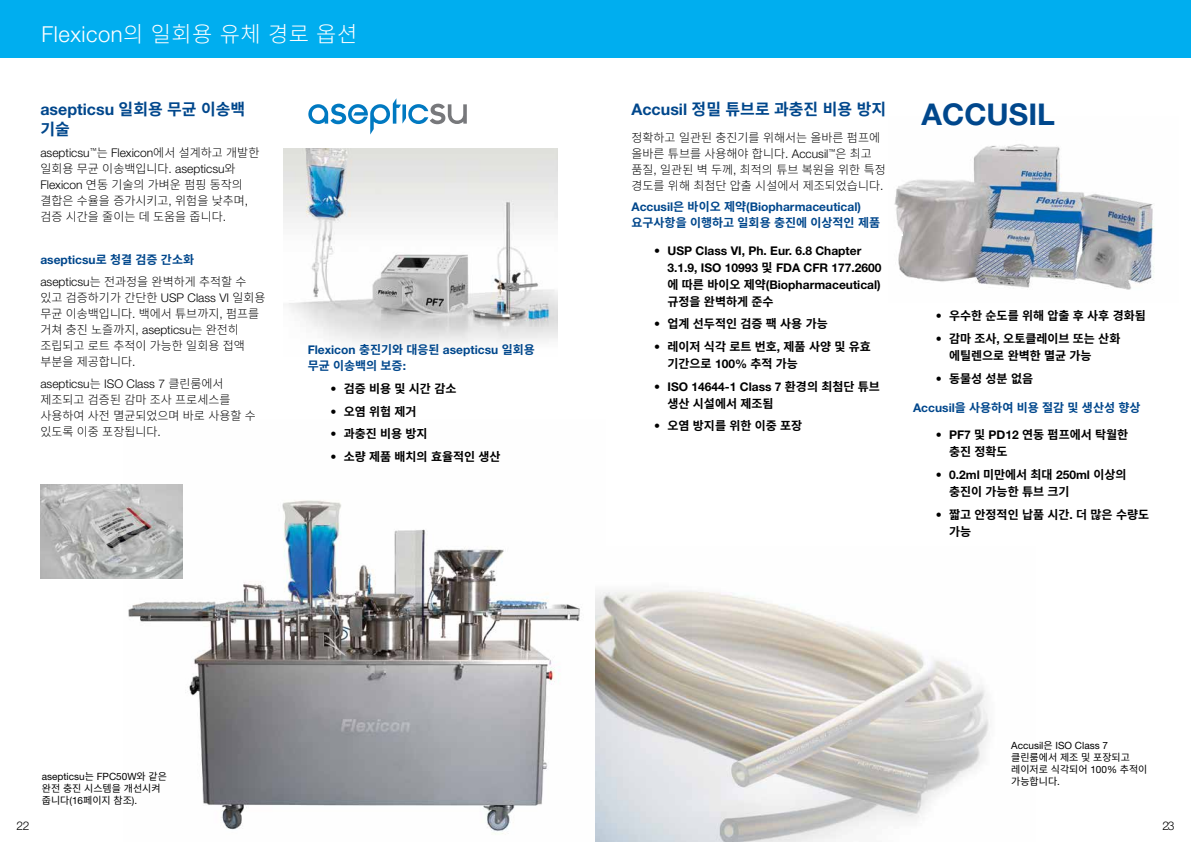
<style>
.page{position:relative;width:1191px;height:842px;background:#fff}
.page>*{position:absolute;margin:0;border:0;box-sizing:border-box;transform-origin:0 0}
.t1{font:700 30px "Helvetica Neue LT Std";color:#00478c}
.t2{font:300 22px "Noto Sans CJ Kkr";letter-spacing:.025em;color:#fff}
.t3{font:700 16px "Noto Sans CJ Kkr";color:#00478c}
.t4{font:700 16px "Helvetica Neue LT Std";color:#00478c}
.t5{font:300 12px/16px "Noto Sans CJ Kkr";color:#000}
.t6{font:700 12px/17px "Noto Sans CJ Kkr";color:#000}
.t7{font:700 12px/17px "Helvetica Neue LT Std";color:#000}
.t8{font:700 12px "Helvetica Neue LT Std";color:#00478c}
.t9{font:300 12px "Helvetica Neue LT Std";color:#000}
.t10{font:700 12px "Noto Sans CJ Kkr";color:#00478c}
.t11{font:10px/12px "Noto Sans CJ Kkr";color:#000}
.t12{font:10px "Helvetica Neue LT Std";color:#000}
.s1{font-family:"Helvetica Neue LT Std"}
.s2{font-family:"Noto Sans CJ Kkr"}
</style>
<div class="page">
<div style="left:0;top:0;width:1191px;height:58px;background:#00aeef"></div>
<img style="left:894px;top:144px;width:260px;height:146px">
<img style="left:124px;top:484px;width:456px;height:350px">
<img style="left:595px;top:590px;width:394px;height:252px">
<img style="left:41px;top:485px;width:141px;height:93px">
<img style="left:283px;top:149px;width:275px;height:196px">
<svg style="left:308px;top:98px;width:159px;height:37px"></svg>
<h2 class="t2" style="left:41px;top:22px;width:317px"><span class="s1">Flexicon</span>의 일회용 유체 경로 옵션</h2>
<h3 class="t4" style="left:40px;top:100px;width:206px">asepticsu <span class="s2">일회용 무균 이송백</span></h3>
<h3 class="t3" style="left:40px;top:120px;width:31px">기술</h3>
<p class="t9" style="left:40px;top:145px;width:220px">asepticsu<sup>™</sup><span class="s2">는</span> Flexicon<span class="s2">에서 설계하고 개발한</span></p>
<p class="t5" style="left:40px;top:161px;width:209px">일회용 무균 이송백입니다<span class="s1">. asepticsu</span>와<br><span class="s1">Flexicon</span> 연동 기술의 가벼운 펌핑 동작의 결합은 수율을 증가시키고<span class="s1">,</span> 위험을 낮추며<span class="s1">, </span>검증 시간을 줄이는 데 도움을 줍니다<span class="s1">.</span></p>
<p class="t8" style="left:40px;top:253px;width:155px">asepticsu<span class="s2">로 청결 검증 간소화</span></p>
<p class="t5" style="left:40px;top:274px;width:227px"><span class="s1">asepticsu</span>는 전과정을 완벽하게 추적할 수 있고 검증하기가 간단한 <span class="s1">USP Class VI</span> 일회용 무균 이송백입니다<span class="s1">.</span> 백에서 튜브까지<span class="s1">,</span> 펌프를 거쳐 충진 노즐까지<span class="s1">, asepticsu</span>는 완전히 조립되고 로트 추적이 가능한 일회용 접액 부분을 제공합니다<span class="s1">.</span></p>
<p class="t9" style="left:40px;top:376px;width:185px">asepticsu<span class="s2">는</span> ISO Class 7 <span class="s2">클린룸에서</span></p>
<p class="t5" style="left:40px;top:391px;width:217px">제조되고 검증된 감마 조사 프로세스를 사용하여 사전 멸균되었으며 바로 사용할 수 있도록 이중 포장됩니다<span class="s1">.</span></p>
<p class="t8" style="left:308px;top:343px;width:229px">Flexicon <span class="s2">충진기와 대응된</span> asepticsu <span class="s2">일회용</span></p>
<p class="t10" style="left:308px;top:359px;width:100px">무균 이송백의 보증<span class="s1">:</span></p>
<p class="t6" style="left:330px;top:380px;width:128px"><span class="s1">•</span> 검증 비용 및 시간 감소</p>
<p class="t6" style="left:330px;top:403px;width:88px"><span class="s1">•</span> 오염 위험 제거</p>
<p class="t6" style="left:330px;top:426px;width:99px"><span class="s1">•</span> 과충진 비용 방지</p>
<p class="t6" style="left:330px;top:448px;width:172px"><span class="s1">•</span> 소량 제품 배치의 효율적인 생산</p>
<p class="t12" style="left:42px;top:771px;width:127px">asepticsu<span class="s2">는</span> FPC50W<span class="s2">와 같은</span></p>
<p class="t11" style="left:42px;top:783px;width:120px">완전 충진 시스템을 개선시켜 줍니다<span class="s1">(16</span>페이지 참조<span class="s1">).</span></p>
<h3 class="t3" style="left:631px;top:100px;width:256px"><span class="s1">Accusil</span> 정밀 튜브로 과충진 비용 방지</h3>
<p class="t5" style="left:631px;top:129px;width:256px">정확하고 일관된 충진기를 위해서는 올바른 펌프에 올바른 튜브를 사용해야 합니다<span class="s1">. Accusil</span><sup>™</sup>은 최고 품질<span class="s1">,</span> 일관된 벽 두께<span class="s1">,</span> 최적의 튜브 복원을 위한 특정 경도를 위해 최첨단 압출 시설에서 제조되었습니다<span class="s1">.</span></p>
<p class="t8" style="left:631px;top:200px;width:231px">Accusil<span class="s2">은 바이오 제약</span>(Biopharmaceutical)</p>
<p class="t10" style="left:631px;top:216px;width:250px">요구사항을 이행하고 일회용 충진에 이상적인 제품</p>
<p class="t7" style="left:667px;top:241px;width:216px;text-indent:-13px">• USP Class VI, Ph. Eur. 6.8 Chapter<br>3.1.9, ISO 10993 <span class="s2">및</span> FDA CFR 177.2600 <span class="s2">에 따른 바이오 제약</span>(Biopharmaceutical)</p>
<p class="t6" style="left:667px;top:293px;width:108px">규정을 완벽하게 준수</p>
<p class="t6" style="left:654px;top:316px;width:175px"><span class="s1">•</span> 업계 선두적인 검증 팩 사용 가능</p>
<p class="t6" style="left:667px;top:338px;width:205px;text-indent:-13px"><span class="s1">•</span> 레이저 식각 로트 번호<span class="s1">,</span> 제품 사양 및 유효 기간으로 <span class="s1">100%</span> 추적 가능</p>
<p class="t7" style="left:654px;top:377px;width:227px">• ISO 14644-1 Class 7 <span class="s2">환경의 최첨단 튜브</span></p>
<p class="t6" style="left:667px;top:395px;width:108px">생산 시설에서 제조됨</p>
<p class="t6" style="left:654px;top:418px;width:150px"><span class="s1">•</span> 오염 방지를 위한 이중 포장</p>
<h1 class="t1" style="left:921px;top:96px;width:135px">ACCUSIL</h1>
<p class="t6" style="left:935px;top:308px;width:211px"><span class="s1">•</span> 우수한 순도를 위해 압출 후 사후 경화됨</p>
<p class="t6" style="left:949px;top:330px;width:173px;text-indent:-13px"><span class="s1">•</span> 감마 조사<span class="s1">,</span> 오토클레이브 또는 산화 에틸렌으로 완벽한 멸균 가능</p>
<p class="t6" style="left:935px;top:370px;width:99px"><span class="s1">•</span> 동물성 성분 없음</p>
<p class="t10" style="left:913px;top:401px;width:229px"><span class="s1">Accusil</span>을 사용하여 비용 절감 및 생산성 향상</p>
<p class="t6" style="left:949px;top:427px;width:181px;text-indent:-13px"><span class="s1">• PF7</span> 및 <span class="s1">PD12</span> 연동 펌프에서 탁월한 충진 정확도</p>
<p class="t7" style="left:935px;top:466px;width:192px">• 0.2ml <span class="s2">미만에서 최대</span> 250ml <span class="s2">이상의</span></p>
<p class="t6" style="left:949px;top:483px;width:122px">충진이 가능한 튜브 크기</p>
<p class="t6" style="left:949px;top:506px;width:201px;text-indent:-13px"><span class="s1">•</span> 짧고 안정적인 납품 시간<span class="s1">.</span> 더 많은 수량도 가능</p>
<p class="t12" style="left:1011px;top:740px;width:98px">Accusil<span class="s2">은</span> ISO Class 7</p>
<p class="t11" style="left:1011px;top:752px;width:138px">클린룸에서 제조 및 포장되고 레이저로 식각되어 <span class="s1">100%</span> 추적이 가능합니다<span class="s1">.</span></p>
<p class="t9" style="left:16px;top:818px;width:14px">22</p>
<p class="t9" style="left:1162px;top:818px;width:14px">23</p>
</div>
